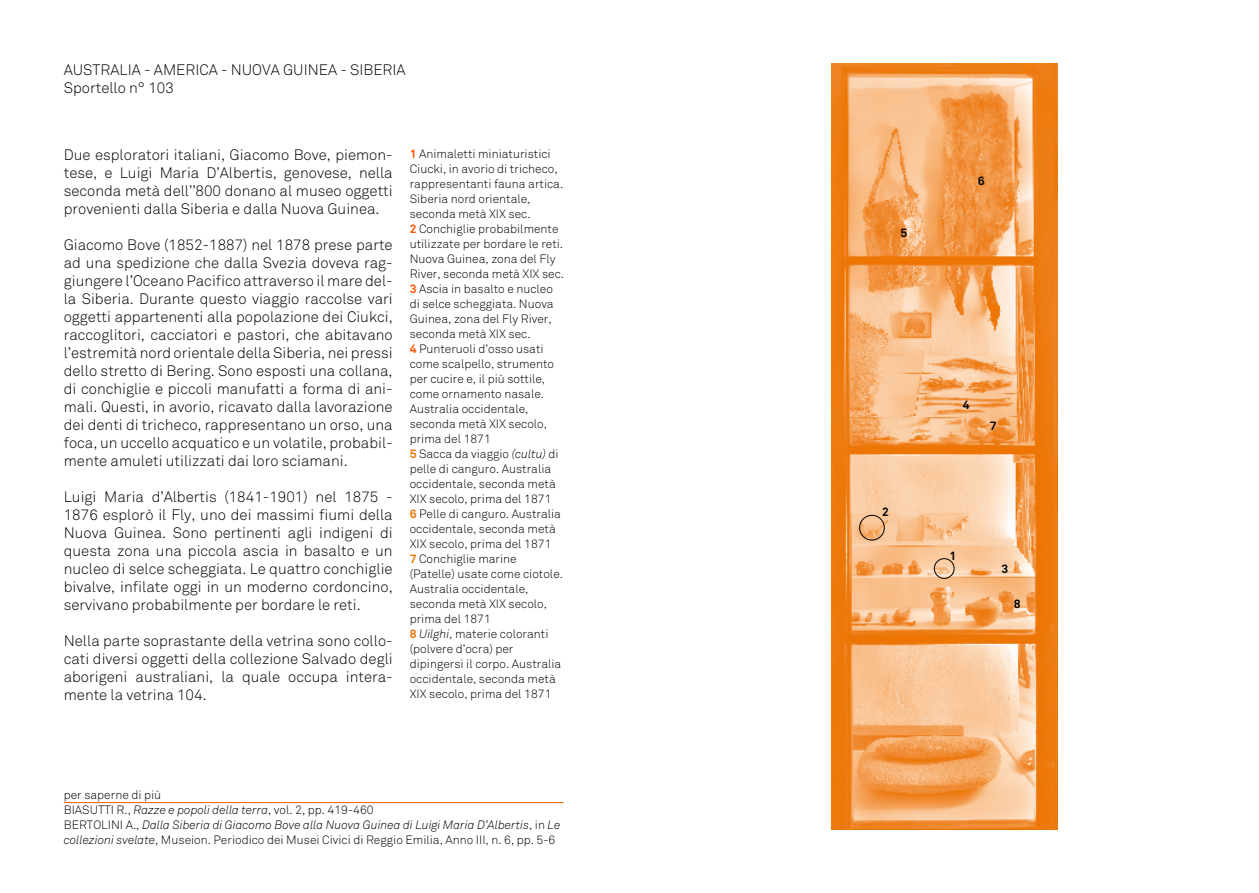
<style>
.page{position:relative;width:1259px;height:893px;background:#fff}
.page>*{position:absolute;margin:0;border:0;box-sizing:border-box;transform-origin:0 0}
.t1{font:300 15px/18px "Akkurat";color:#000;text-align:justify}
.t2{font:300 12px/15px "Akkurat";color:#000}
.t3{font:700 12px "Akkurat";color:#000}
.s1{font-weight:700;color:#ff5200}
.s2{font-weight:700;color:#ec7405}
.s3{font-style:italic}
</style>
<div class="page">
<img style="left:831px;top:64px;width:226px;height:765px">
<hr style="left:64px;top:802px;width:499px;height:1px;background:#ff5200">
<div style="left:934px;top:558px;width:20px;height:21px;border:1px solid #000;border-radius:50%"></div>
<div style="left:859px;top:515px;width:25px;height:25px;border:1px solid #000;border-radius:50%"></div>
<p class="t1" style="left:64px;top:61px;width:343px">AUSTRALIA - AMERICA - NUOVA GUINEA - SIBERIA<br>Sportello n° 103</p>
<p class="t1" style="left:64px;top:146px;width:330px">Due esploratori italiani, Giacomo Bove, piemon&shy;tese, e Luigi Maria D’Albertis, genovese, nella seconda metà dell’’800 donano al museo oggetti provenienti dalla Siberia e dalla Nuova Guinea.</p>
<p class="t1" style="left:64px;top:236px;width:330px">Giacomo Bove (1852-1887) nel 1878 prese parte ad una spedizione che dalla Svezia doveva rag&shy;giungere l’Oceano Pacifico attraverso il mare del&shy;la Siberia. Durante questo viaggio raccolse vari oggetti appartenenti alla popolazione dei Ciukci, raccoglitori, cacciatori e pastori, che abitavano l’estremità nord orientale della Siberia, nei pressi dello stretto di Bering. Sono esposti una collana, di conchiglie e piccoli manufatti a forma di ani&shy;mali. Questi, in avorio, ricavato dalla lavorazione dei denti di tricheco, rappresentano un orso, una foca, un uccello acquatico e un volatile, probabil&shy;mente amuleti utilizzati dai loro sciamani.</p>
<p class="t1" style="left:64px;top:488px;width:330px">Luigi Maria d’Albertis (1841-1901) nel 1875 - 1876 esplorò il Fly, uno dei massimi fiumi della Nuova Guinea. Sono pertinenti agli indigeni di questa zona una piccola ascia in basalto e un nucleo di selce scheggiata. Le quattro conchiglie bivalve, infilate oggi in un moderno cordoncino, servivano probabilmente per bordare le reti.</p>
<p class="t1" style="left:64px;top:632px;width:330px">Nella parte soprastante della vetrina sono collo&shy;cati diversi oggetti della collezione Salvado degli aborigeni australiani, la quale occupa intera&shy;mente la vetrina 104.</p>
<p class="t2" style="left:410px;top:147px;width:156px"><span class="s1">1</span> Animaletti miniaturistici<br>Ciucki, in avorio di tricheco, rappresentanti fauna artica.<br>Siberia nord orientale, seconda metà XIX sec.<br><span class="s1">2</span> Conchiglie probabilmente utilizzate per bordare le reti.<br>Nuova Guinea, zona del Fly<br>River, seconda metà XIX sec.<br><span class="s1">3</span> Ascia in basalto e nucleo di selce scheggiata. Nuova<br>Guinea, zona del Fly River, seconda metà XIX sec.<br><span class="s1">4</span> Punteruoli d’osso usati come scalpello, strumento per cucire e, il più sottile, come ornamento nasale.<br>Australia occidentale, seconda metà XIX secolo, prima del 1871<br><span class="s2">5</span> Sacca da viaggio <span class="s3">(cultu)</span> di pelle di canguro. Australia occidentale, seconda metà<br>XIX secolo, prima del 1871<br><span class="s2">6</span> Pelle di canguro. Australia occidentale, seconda metà<br>XIX secolo, prima del 1871<br><span class="s2">7</span> Conchiglie marine (Patelle) usate come ciotole.<br>Australia occidentale, seconda metà XIX secolo, prima del 1871<br><span class="s2">8</span> <span class="s3">Uilghi</span>, materie coloranti (polvere d’ocra) per dipingersi il corpo. Australia occidentale, seconda metà<br>XIX secolo, prima del 1871</p>
<p class="t2" style="left:64px;top:787px;width:498px">per saperne di più<br>BIASUTTI R., <span class="s3">Razze e popoli della terra</span>, vol. 2, pp. 419-460<br>BERTOLINI A., <span class="s3">Dalla Siberia di Giacomo Bove alla Nuova Guinea di Luigi Maria D’Albertis</span>, in <span class="s3">Le collezioni svelate</span>, Museion. Periodico dei Musei Civici di Reggio Emilia, Anno III, n. 6, pp. 5-6</p>
<p class="t3" style="left:900px;top:226px;width:8px">5</p>
<p class="t3" style="left:978px;top:173px;width:8px">6</p>
<p class="t3" style="left:882px;top:504px;width:8px">2</p>
<p class="t3" style="left:963px;top:397px;width:8px">4</p>
<p class="t3" style="left:990px;top:418px;width:8px">7</p>
<p class="t3" style="left:949px;top:548px;width:8px">1</p>
<p class="t3" style="left:1001px;top:561px;width:8px">3</p>
<p class="t3" style="left:1014px;top:596px;width:8px">8</p>
</div>
